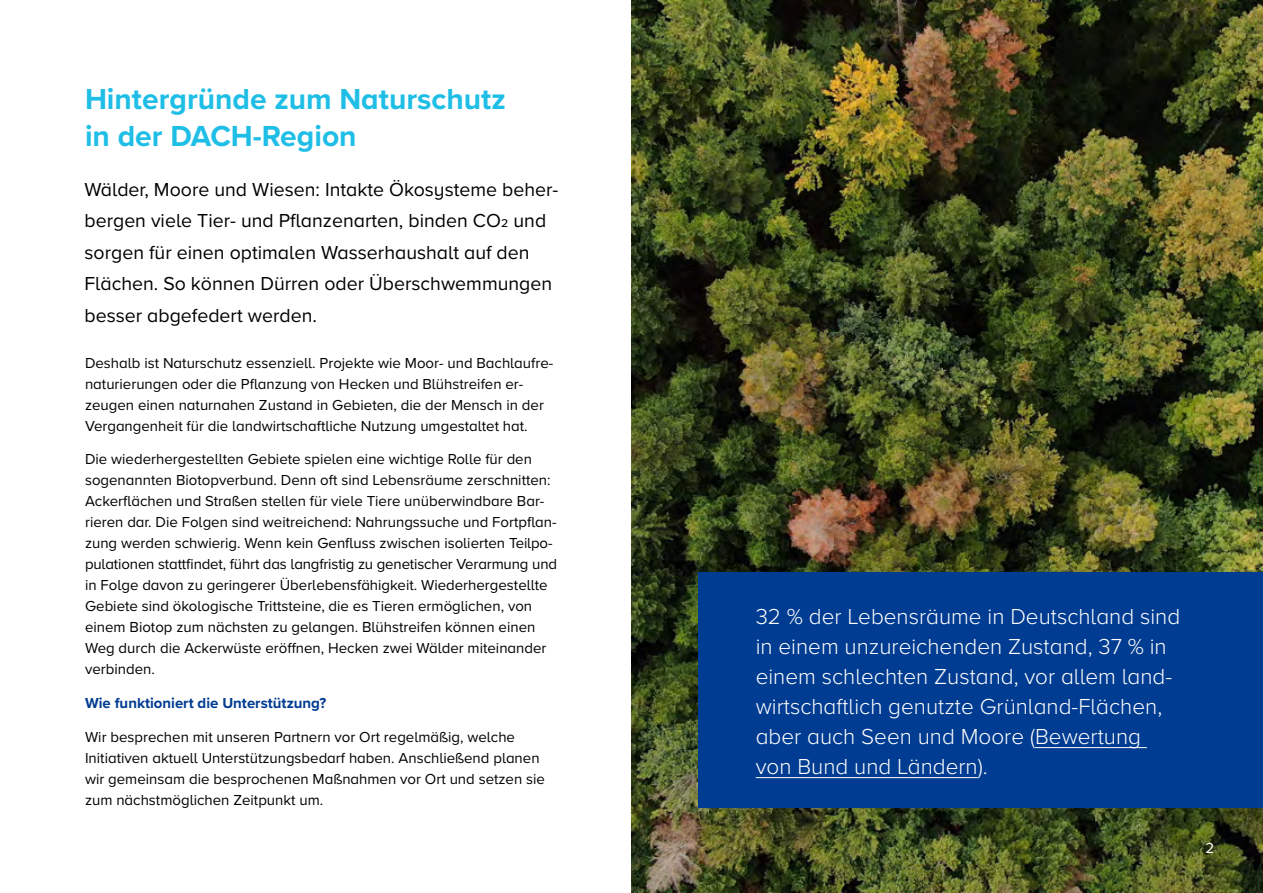
<style>
.page{position:relative;width:1263px;height:893px;background:#fff}
.page>*{position:absolute;margin:0;border:0;box-sizing:border-box;transform-origin:0 0}
.t1{font:700 30px/37.5px "Proxima Nova A";color:#1ebee6}
.t2{font:300 22.5px/30px "Proxima Nova A";color:#fff}
.t3{font:19.5px/31.5px "Proxima Nova A";color:#000}
.t4{font:15px/21px "Proxima Nova A";color:#000}
.t5{font:700 15px "Proxima Nova A";color:#003c91}
.t6{font:15px "Proxima Nova A";color:#fff}
</style>
<div class="page">
<img style="left:631px;top:0;width:632px;height:893px">
<div style="left:699px;top:572px;width:564px;height:236px;background:#003c91"></div>
<hr style="left:1035px;top:747px;width:112px;height:1px;background:#fff">
<hr style="left:756px;top:777px;width:222px;height:1px;background:#fff">
<h1 class="t1" style="left:85px;top:79px;width:422px">Hintergründe zum Naturschutz in der DACH-Region</h1>
<h3 class="t3" style="left:85px;top:173px;width:475px">Wälder, Moore und Wiesen: Intakte Ökosysteme beher&shy;bergen viele Tier- und Pflanzenarten, binden CO2 und sorgen für einen optimalen Wasserhaushalt auf den Flächen. So können Dürren oder Überschwemmungen besser abgefedert werden.</h3>
<p class="t4" style="left:85px;top:351px;width:470px">Deshalb ist Naturschutz essenziell. Projekte wie Moor- und Bachlaufre&shy;naturierungen oder die Pflanzung von Hecken und Blühstreifen er&shy;zeugen einen naturnahen Zustand in Gebieten, die der Mensch in der Vergangenheit für die landwirtschaftliche Nutzung umgestaltet hat.</p>
<p class="t4" style="left:85px;top:448px;width:474px">Die wiederhergestellten Gebiete spielen eine wichtige Rolle für den sogenannten Biotopverbund. Denn oft sind Lebensräume zerschnitten:<br>Ackerflächen und Straßen stellen für viele Tiere unüberwindbare Bar&shy;rieren dar. Die Folgen sind weitreichend: Nahrungssuche und Fortpflan&shy;zung werden schwierig. Wenn kein Genfluss zwischen isolierten Teilpo&shy;pulationen stattfindet, führt das langfristig zu genetischer Verarmung und in Folge davon zu geringerer Überlebensfähigkeit. Wiederhergestellte Gebiete sind ökologische Trittsteine, die es Tieren ermöglichen, von einem Biotop zum nächsten zu gelangen. Blühstreifen können einen Weg durch die Ackerwüste eröffnen, Hecken zwei Wälder miteinander verbinden.</p>
<p class="t5" style="left:85px;top:692px;width:243px">Wie funktioniert die Unterstützung?</p>
<p class="t4" style="left:85px;top:726px;width:461px">Wir besprechen mit unseren Partnern vor Ort regelmäßig, welche Initiativen aktuell Unterstützungsbedarf haben. Anschließend planen wir gemeinsam die besprochenen Maßnahmen vor Ort und setzen sie zum nächstmöglichen Zeitpunkt um.</p>
<h2 class="t2" style="left:756px;top:600px;width:426px">32 % der Lebensräume in Deutschland sind in einem unzureichenden Zustand, 37 % in einem schlechten Zustand, vor allem land&shy;wirtschaftlich genutzte Grünland-Flächen, aber auch Seen und Moore (Bewertung von Bund und Ländern).</h2>
<p class="t6" style="left:1205px;top:836px;width:10px">2</p>
</div>
